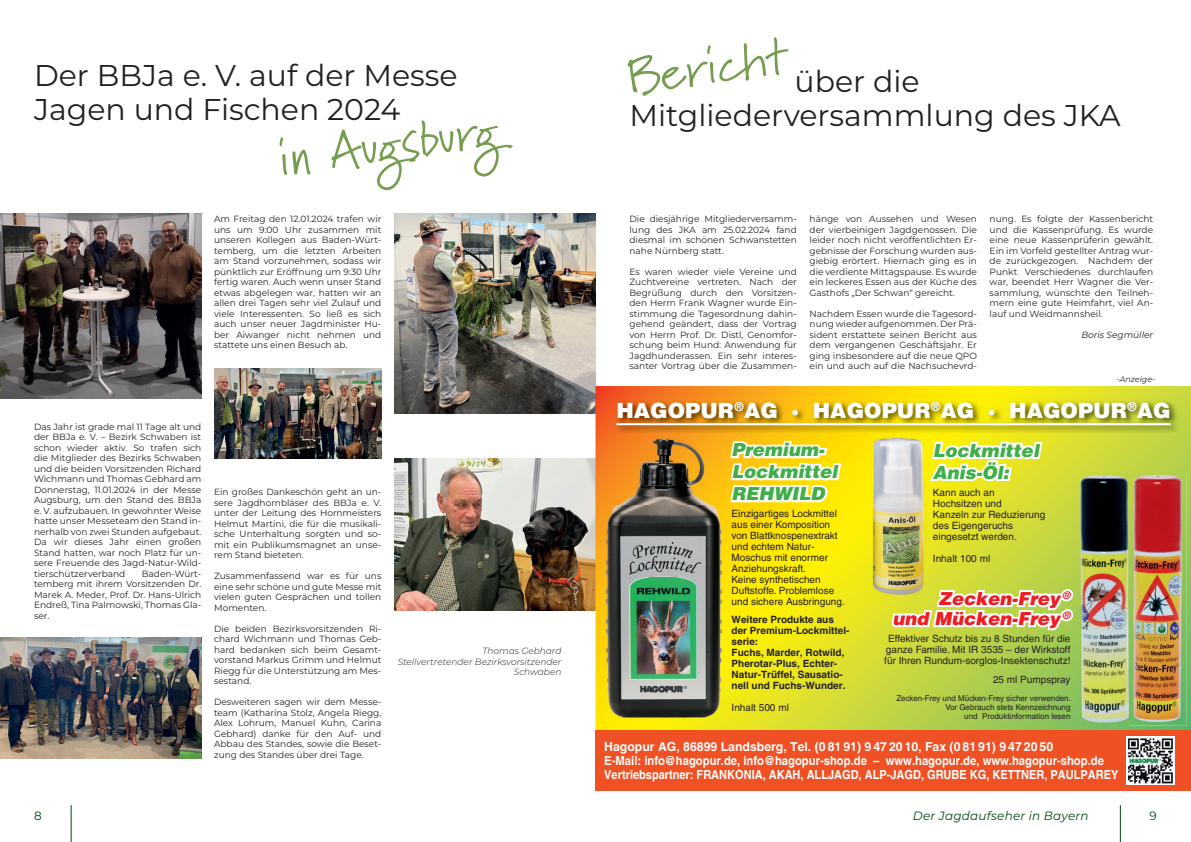
<style>
.page{position:relative;width:1191px;height:842px;background:#fff}
.page>*{position:absolute;margin:0;border:0;box-sizing:border-box;transform-origin:0 0}
.t1{font:52px "Marydale";color:#769c4f}
.t2{font:30px/34px "Montserrat";color:#231f20}
.t3{font:900 21px "Helvetica";color:#fff}
.t4{font:italic 900 18px/22px "Helvetica";color:#40ae49}
.t5{font:italic 900 18px/20px "Helvetica";color:#ee1d23;text-align:right}
.t6{font:700 12.5px/14px "Helvetica";color:#fff}
.t7{font:italic 12px "Montserrat";letter-spacing:.015em;color:#004811}
.t8{font:12px "Montserrat";color:#004811}
.t9{font:10px/11px "Helvetica";color:#231f20}
.t10{font:700 10px/11px "Helvetica";color:#231f20}
.t11{font:9px/10.5px "Montserrat";color:#231f20;text-align:justify}
.t12{font:italic 300 9px/10.5px "Montserrat";color:#231f20;text-align:right}
.t13{font:italic 9px "Montserrat";color:#231f20}
.t14{font:8px/9px "Helvetica";color:#231f20;text-align:right}
.t15{font:italic 8px "Montserrat";color:#231f20}
</style>
<div class="page">
<hr style="left:71px;top:805px;width:1px;height:37px;background:#004811">
<hr style="left:1120px;top:805px;width:1px;height:37px;background:#004811">
<img style="left:394px;top:213px;width:201px;height:200px">
<img style="left:394px;top:459px;width:201px;height:152px">
<img style="left:0;top:213px;width:201px;height:185px">
<img style="left:0;top:638px;width:201px;height:120px">
<img style="left:214px;top:368px;width:167px;height:90px">
<svg style="left:595px;top:386px;width:596px;height:345px;background:#cfd133"></svg>
<div style="left:595px;top:731px;width:596px;height:60px;background:#f05124"></div>
<svg style="left:1126px;top:736px;width:48px;height:49px"></svg>
<img style="left:1127px;top:737px;width:46px;height:46px">
<img style="left:614px;top:399px;width:565px;height:35px">
<hr style="left:616px;top:423px;width:554px;height:2px;background:#fff">
<img style="left:602px;top:435px;width:122px;height:285px">
<img style="left:869px;top:437px;width:56px;height:159px">
<svg style="left:926px;top:440px;width:119px;height:44px"></svg>
<svg style="left:728px;top:386px;width:115px;height:345px;background:#f3df2a"></svg>
<svg style="left:888px;top:518px;width:185px;height:118px"></svg>
<img style="left:1076px;top:473px;width:110px;height:252px">
<img style="left:1129px;top:473px;width:2px;height:251px">
<h2 class="t2" style="left:34px;top:58px;width:425px">Der BBJa e. V. auf der Messe<br>Jagen und Fischen 2024</h2>
<h1 class="t1" style="left:273px;top:128px;width:224px;rotate:-8deg">in Augsburg</h1>
<p class="t11" style="left:214px;top:213px;width:169px">Am Freitag den 12.01.2024 trafen wir uns um 9:00 Uhr zusammen mit unseren Kollegen aus Baden-Würt&shy;temberg, um die letzten Arbeiten am Stand vorzunehmen, sodass wir pünktlich zur Eröffnung um 9:30 Uhr fertig waren. Auch wenn unser Stand etwas abgelegen war, hatten wir an allen drei Tagen sehr viel Zulauf und viele Interessenten. So ließ es sich auch unser neuer Jagdminister Hu&shy;ber Aiwanger nicht nehmen und stattete uns einen Besuch ab.</p>
<p class="t11" style="left:34px;top:421px;width:169px">Das Jahr ist grade mal 11 Tage alt und der BBJa e. V. – Bezirk Schwaben ist schon wieder aktiv. So trafen sich die Mitglieder des Bezirks Schwaben und die beiden Vorsitzenden Richard Wichmann und Thomas Gebhard am Donnerstag, 11.01.2024 in der Messe Augsburg, um den Stand des BBJa e. V. aufzubauen. In gewohnter Weise hatte unser Messeteam den Stand in&shy;nerhalb von zwei Stunden aufgebaut.<br>Da wir dieses Jahr einen großen Stand hatten, war noch Platz für un&shy;sere Freuende des Jagd-Natur-Wild&shy;tierschützerverband</p>
<p class="t11" style="left:34px;top:568px;width:169px;text-indent:108px">Baden-Würt&shy;temberg mit ihrem Vorsitzenden Dr.<br>Marek A. Meder, Prof. Dr. Hans-Ulrich Endreß, Tina Palmowski, Thomas Gla&shy;ser.</p>
<p class="t11" style="left:214px;top:486px;width:169px">Ein großes Dankeschön geht an un&shy;sere Jagdhornbläser des BBJa e. V. unter der Leitung des Hornmeisters Helmut Martini, die für die musikali&shy;sche Unterhaltung sorgten und so&shy;mit ein Publikumsmagnet an unse&shy;rem Stand bieteten.</p>
<p class="t11" style="left:214px;top:570px;width:169px">Zusammenfassend war es für uns eine sehr schöne und gute Messe mit vielen guten Gesprächen und tollen Momenten.</p>
<p class="t11" style="left:214px;top:623px;width:169px">Die beiden Bezirksvorsitzenden Ri&shy;chard Wichmann und Thomas Geb&shy;hard bedanken sich beim Gesamt&shy;vorstand Markus Grimm und Helmut Riegg für die Unterstützung am Mes&shy;sestand.</p>
<p class="t11" style="left:214px;top:696px;width:169px">Desweiteren sagen wir dem Messe&shy;team (Katharina Stolz, Angela Riegg, Alex Lohrum, Manuel Kuhn, Carina Gebhard) danke für den Auf- und Abbau des Standes, sowie die Beset&shy;zung des Standes über drei Tage.</p>
<p class="t12" style="left:398px;top:646px;width:165px">Thomas Gebhard<br>Stellvertretender Bezirksvorsitzender<br>Schwaben</p>
<h1 class="t1" style="left:623px;top:47px;width:162px;rotate:-8deg">Bericht</h1>
<h2 class="t2" style="left:629px;top:97px;width:493px">Mitgliederversammlung des JKA</h2>
<h2 class="t2" style="left:794px;top:63px;width:127px">über die</h2>
<p class="t11" style="left:629px;top:213px;width:169px">Die diesjährige Mitgliederversamm&shy;lung des JKA am 25.02.2024 fand diesmal im schönen Schwanstetten nahe Nürnberg statt.</p>
<p class="t11" style="left:629px;top:266px;width:169px">Es waren wieder viele Vereine und Zuchtvereine vertreten. Nach der Begrüßung durch den Vorsitzen&shy;den Herrn Frank Wagner wurde Ein&shy;stimmung die Tagesordnung dahin&shy;gehend geändert, dass der Vortrag von Herrn Prof. Dr. Distl, Genomfor&shy;schung beim Hund: Anwendung für Jagdhunderassen. Ein sehr interes&shy;santer Vortrag über die Zusammen-</p>
<p class="t11" style="left:809px;top:213px;width:169px">hänge von Aussehen und Wesen der vierbeinigen Jagdgenossen. Die leider noch nicht veröffentlichten Er&shy;gebnisse der Forschung wurden aus&shy;giebig erörtert. Hiernach ging es in die verdiente Mittagspause. Es wurde ein leckeres Essen aus der Küche des Gasthofs „Der Schwan“ gereicht.</p>
<p class="t11" style="left:809px;top:308px;width:169px">Nachdem Essen wurde die Tagesord&shy;nung wieder aufgenommen. Der Prä&shy;sident erstattete seinen Bericht aus dem vergangenen Geschäftsjahr. Er ging insbesondere auf die neue QPO ein und auch auf die Nachsuchevrd-</p>
<p class="t11" style="left:989px;top:213px;width:165px">nung. Es folgte der Kassenbericht und die Kassenprüfung. Es wurde eine neue Kassenprüferin gewählt.<br>Ein im Vorfeld gestellter Antrag wur&shy;de zurückgezogen. Nachdem der Punkt Verschiedenes durchlaufen war, beendet Herr Wagner die Ver&shy;sammlung, wünschte den Teilneh&shy;mern eine gute Heimfahrt, viel An&shy;lauf und Weidmannsheil.</p>
<p class="t13" style="left:1081px;top:328px;width:73px">Boris Segmüller</p>
<p class="t15" style="left:1116px;top:373px;width:40px">-Anzeige-</p>
<h3 class="t3" style="left:616px;top:396px;width:556px">HAGOPUR<sup>®</sup>AG · HAGOPUR<sup>®</sup>AG · HAGOPUR<sup>®</sup>AG</h3>
<h3 class="t4" style="left:933px;top:439px;width:108px">Lockmittel<br>Anis-Öl:</h3>
<p class="t9" style="left:933px;top:487px;width:114px">Kann auch an<br>Hochsitzen und<br>Kanzeln zur Reduzierung des Eigengeruchs eingesetzt werden.</p>
<p class="t9" style="left:933px;top:553px;width:59px">Inhalt 100 ml</p>
<h3 class="t4" style="left:731px;top:438px;width:108px">Premium-<br>Lockmittel<br>REHWILD</h3>
<p class="t9" style="left:731px;top:508px;width:115px">Einzigartiges Lockmittel aus einer Komposition von Blattknospen extrakt und echtem Natur-<br>Moschus mit enormer<br>Anziehungskraft.<br>Keine synthetischen<br>Duftstoffe. Problemlose und sichere Ausbringung.</p>
<p class="t10" style="left:731px;top:614px;width:119px">Weitere Produkte aus der Premium-Lockmittel&shy;serie:<br>Fuchs, Marder, Rotwild,<br>Pherotar-Plus, Echter-<br>Natur-Trüffel, Sausatio&shy;nell und Fuchs-Wunder.</p>
<p class="t9" style="left:731px;top:702px;width:59px">Inhalt 500 ml</p>
<h3 class="t5" style="left:892px;top:588px;width:180px">Zecken-Frey <sup>®<br></sup>und Mücken-Frey <sup>®</sup></h3>
<p class="t9" style="left:884px;top:633px;width:188px;text-align:center">Effektiver Schutz bis zu 8 Stunden für die ganze Familie. Mit IR 3535 – der Wirkstoff für Ihren Rundum-sorglos-Insektenschutz!</p>
<p class="t9" style="left:993px;top:674px;width:79px">25 ml Pumpspray</p>
<p class="t14" style="left:896px;top:693px;width:176px">Zecken-Frey und Mücken-Frey sicher verwenden.<br>Vor Gebrauch stets Kennzeichnung<br>und Produktinformation lesen</p>
<p class="t6" style="left:604px;top:739px;width:515px">Hagopur AG, 86899 Landsberg, Tel. (0 81 91) 9 47 20 10, Fax (0 81 91) 9 47 20 50<br>E-Mail: info@hagopur.de, info@hagopur-shop.de – www.hagopur.de, www.hagopur-shop.de<br>Vertriebspartner: FRANKONIA, AKAH, ALLJAGD, ALP-JAGD, GRUBE KG, KETTNER, PAULPAREY</p>
<h3 class="t8" style="left:34px;top:807px;width:9px">8</h3>
<h3 class="t7" style="left:913px;top:807px;width:177px">Der Jagdaufseher in Bayern</h3>
<h3 class="t8" style="left:1149px;top:807px;width:9px">9</h3>
</div>
